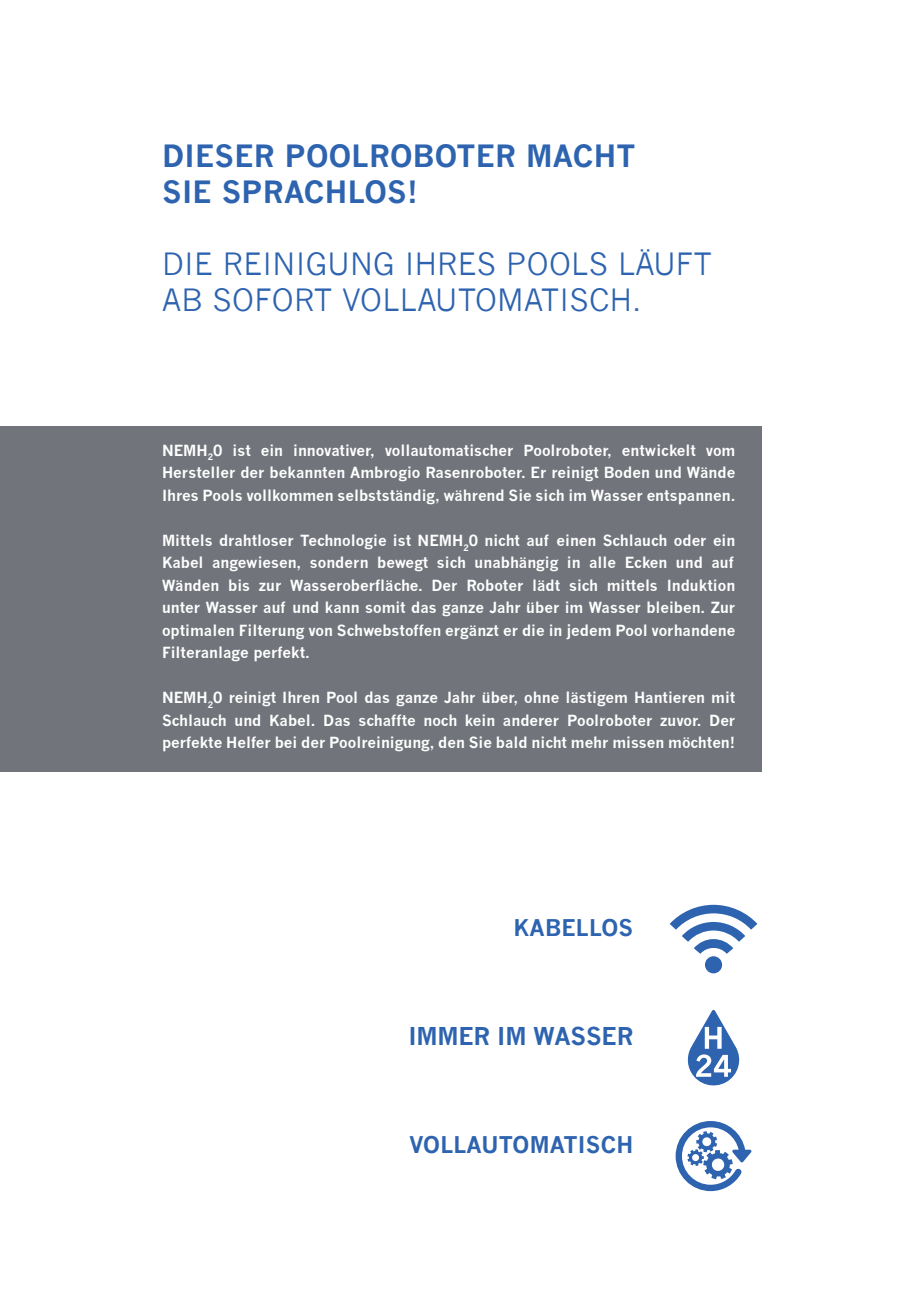
<style>
.page{position:relative;width:906px;height:1289px;background:#fff}
.page>*{position:absolute;margin:0;border:0;box-sizing:border-box;transform-origin:0 0}
.t1{font:30px/36px "News Gothic";letter-spacing:.01em;color:#2d63af}
.t2{font:700 30px/36px "News Gothic";letter-spacing:.01em;color:#2d63af}
.t3{font:700 24px "News Gothic";letter-spacing:-.01em;color:#2d63af}
.t4{font:700 22.5px "News Gothic";letter-spacing:.01em;color:#2d63af}
.t5{font:700 15px/22.5px "News Gothic";color:#fff;text-align:justify}
</style>
<div class="page">
<div style="left:0;top:426px;width:761px;height:346px;background:#71757b"></div>
<svg style="left:669px;top:904px;width:88px;height:69px"></svg>
<svg style="left:687px;top:1010px;width:53px;height:76px"></svg>
<svg style="left:675px;top:1121px;width:76px;height:70px"></svg>
<h1 class="t2" style="left:162px;top:138px;width:475px">DIESER POOLROBOTER MACHT<br>SIE SPRACHLOS!</h1>
<h1 class="t1" style="left:162px;top:246px;width:551px">DIE REINIGUNG IHRES POOLS LÄUFT<br>AB SOFORT VOLLAUTOMATISCH.</h1>
<p class="t5" style="left:162px;top:438px;width:575px">NEMH<sub>2</sub>0 ist ein innovativer, vollautomatischer Poolroboter, entwickelt vom Hersteller der bekannten Ambrogio Rasenroboter. Er reinigt Boden und Wände Ihres Pools vollkommen selbstständig, während Sie sich im Wasser entspannen.</p>
<p class="t5" style="left:162px;top:528px;width:575px">Mittels drahtloser Technologie ist NEMH<sub>2</sub>0 nicht auf einen Schlauch oder ein Kabel angewiesen, sondern bewegt sich unabhängig in alle Ecken und auf Wänden bis zur Wasseroberfläche. Der Roboter lädt sich mittels Induktion unter Wasser auf und kann somit das ganze Jahr über im Wasser bleiben. Zur optimalen Filterung von Schwebstoffen ergänzt er die in jedem Pool vorhandene Filteranlage perfekt.</p>
<p class="t5" style="left:162px;top:686px;width:575px">NEMH<sub>2</sub>0 reinigt Ihren Pool das ganze Jahr über, ohne lästigem Hantieren mit Schlauch und Kabel. Das schaffte noch kein anderer Poolroboter zuvor. Der perfekte Helfer bei der Poolreinigung, den Sie bald nicht mehr missen möchten!</p>
<h3 class="t4" style="left:513px;top:913px;width:121px">KABELLOS</h3>
<h2 class="t3" style="left:408px;top:1021px;width:226px">IMMER IM WASSER</h2>
<h3 class="t4" style="left:409px;top:1130px;width:225px">VOLLAUTOMATISCH</h3>
</div>
